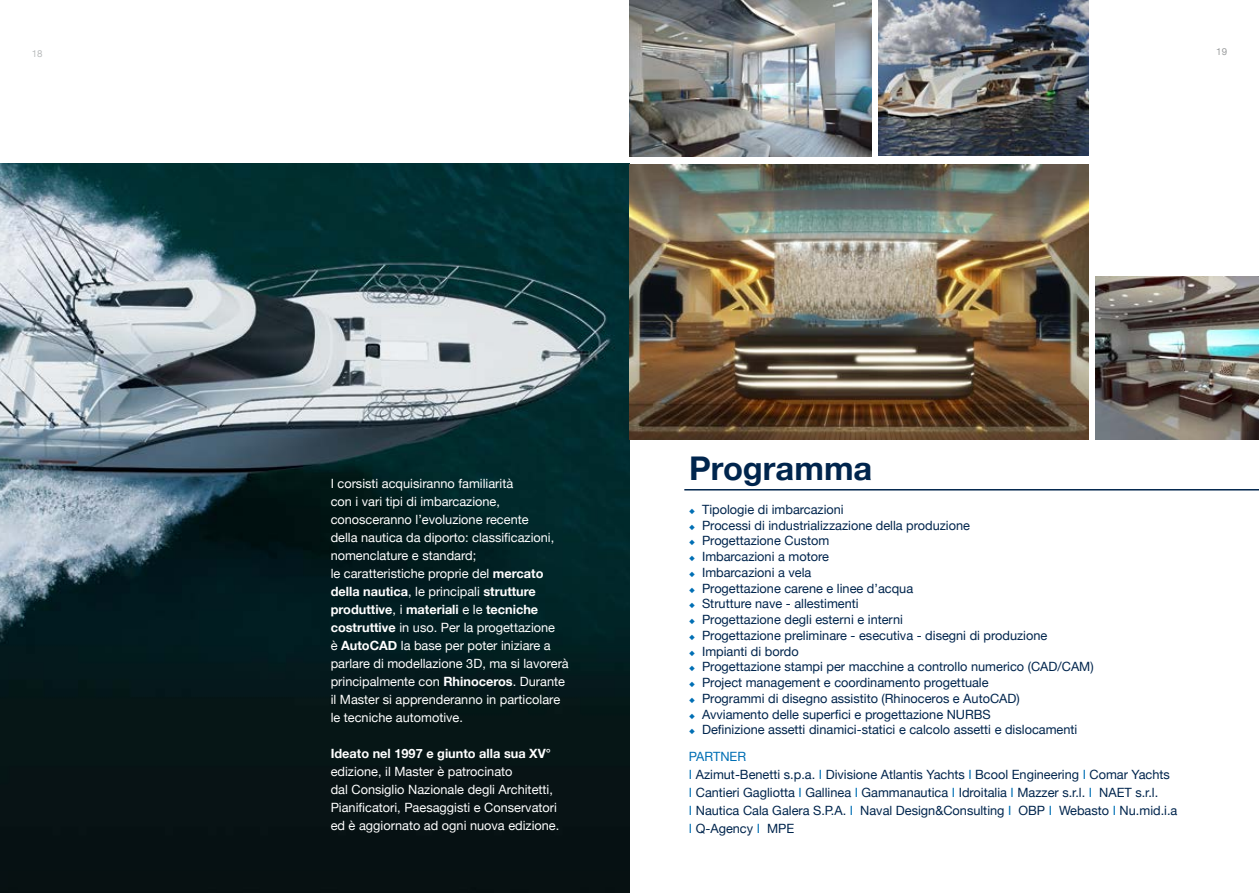
<style>
.page{position:relative;width:1259px;height:893px;background:#fff}
.page>*{position:absolute;margin:0;border:0;box-sizing:border-box;transform-origin:0 0}
.t1{font:700 32.7px "Helvetica Neue";color:#00254d}
.t2{font:12.75px/18px "Helvetica Neue";color:#00254d}
.t3{font:12.75px/18px "Helvetica Neue";color:#fff}
.t4{font:700 12.75px "Helvetica Neue";color:#fff}
.t5{font:9.75px "Helvetica Neue";color:#bbbdbe}
.t6{font:9.75px "Helvetica Neue";color:#9c9e9f}
.s1{font-weight:700}
.s2{color:#006fb4}
</style>
<div class="page">
<img style="left:878px;top:0;width:211px;height:156px">
<img style="left:1095px;top:276px;width:164px;height:163px">
<hr style="left:684px;top:489px;width:575px;height:1px;background:#00254d">
<img style="left:629px;top:0;width:243px;height:157px">
<img style="left:0;top:163px;width:629px;height:730px">
<img style="left:629px;top:164px;width:460px;height:275px">
<p class="t5" style="left:32px;top:48px;width:12px">18</p>
<p class="t6" style="left:1216px;top:45px;width:12px">19</p>
<p class="t3" style="left:331px;top:475px;width:240px">I corsisti acquisiranno familiarità<br>con i vari tipi di imbarcazione, conosceranno l’evoluzione recente<br>della nautica da diporto: classificazioni, nomenclature e standard;<br>le caratteristiche proprie del <span class="s1">mercato della nautica</span>, le principali <span class="s1">strutture produttive</span>, i <span class="s1">materiali</span> e le <span class="s1">tecniche costruttive</span> in uso. Per la progettazione<br>è <span class="s1">AutoCAD</span> la base per poter iniziare a parlare di modellazione 3D, ma si lavorerà principalmente con <span class="s1">Rhinoceros</span>. Durante il Master si apprenderanno in particolare le tecniche automotive.</p>
<p class="t4" style="left:331px;top:746px;width:222px">Ideato nel 1997 e giunto alla sua XV°</p>
<p class="t3" style="left:331px;top:762px;width:230px">edizione, il Master è patrocinato<br>dal Consiglio Nazionale degli Architetti, Pianificatori, Paesaggisti e Conservatori ed è aggiornato ad ogni nuova edizione.</p>
<h1 class="t1" style="left:689px;top:449px;width:185px">programma</h1>
<p class="t2" style="left:689px;top:500px;width:156px"><span class="s2">◆</span> Tipologie di imbarcazioni</p>
<p class="t2" style="left:689px;top:516px;width:282px"><span class="s2">◆</span> Processi di industrializzazione della produzione</p>
<p class="t2" style="left:689px;top:532px;width:142px"><span class="s2">◆</span> Progettazione Custom</p>
<p class="t2" style="left:689px;top:547px;width:141px"><span class="s2">◆</span> Imbarcazioni a motore</p>
<p class="t2" style="left:689px;top:563px;width:124px"><span class="s2">◆</span> Imbarcazioni a vela</p>
<p class="t2" style="left:689px;top:579px;width:226px"><span class="s2">◆</span> Progettazione carene e linee d’acqua</p>
<p class="t2" style="left:689px;top:595px;width:171px"><span class="s2">◆</span> Strutture nave - allestimenti</p>
<p class="t2" style="left:689px;top:610px;width:215px"><span class="s2">◆</span> Progettazione degli esterni e interni</p>
<p class="t2" style="left:689px;top:626px;width:360px"><span class="s2">◆</span> Progettazione preliminare - esecutiva - disegni di produzione</p>
<p class="t2" style="left:689px;top:642px;width:111px"><span class="s2">◆</span> Impianti di bordo</p>
<p class="t2" style="left:689px;top:658px;width:406px"><span class="s2">◆</span> Progettazione stampi per macchine a controllo numerico (CAD/CAM)</p>
<p class="t2" style="left:689px;top:673px;width:301px"><span class="s2">◆</span> Project management e coordinamento progettuale</p>
<p class="t2" style="left:689px;top:689px;width:332px"><span class="s2">◆</span> Programmi di disegno assistito (Rhinoceros e AutoCAD)</p>
<p class="t2" style="left:689px;top:705px;width:303px"><span class="s2">◆</span> Avviamento delle superfici e progettazione NURBS</p>
<p class="t2" style="left:689px;top:721px;width:390px"><span class="s2">◆</span> Definizione assetti dinamici-statici e calcolo assetti e dislocamenti</p>
<p class="t2" style="left:689px;top:748px;width:490px"><span class="s2">PARTNER<br>I</span> Azimut-Benetti s.p.a. <span class="s2">I</span> Divisione Atlantis Yachts <span class="s2">I</span> Bcool Engineering <span class="s2">I</span> Comar Yachts<br><span class="s2">I</span> Cantieri Gagliotta <span class="s2">I</span> Gallinea <span class="s2">I</span> Gammanautica <span class="s2">I</span> Idroitalia <span class="s2">I</span> Mazzer s.r.l. <span class="s2">I</span> NAET s.r.l.<br><span class="s2">I</span> Nautica Cala Galera S.P.A. <span class="s2">I</span> Naval Design&amp;Consulting <span class="s2">I</span> OBP <span class="s2">I</span> Webasto <span class="s2">I</span> Nu.mid.i.a <span class="s2">I</span> Q-Agency <span class="s2">I</span> MPE</p>
</div>
